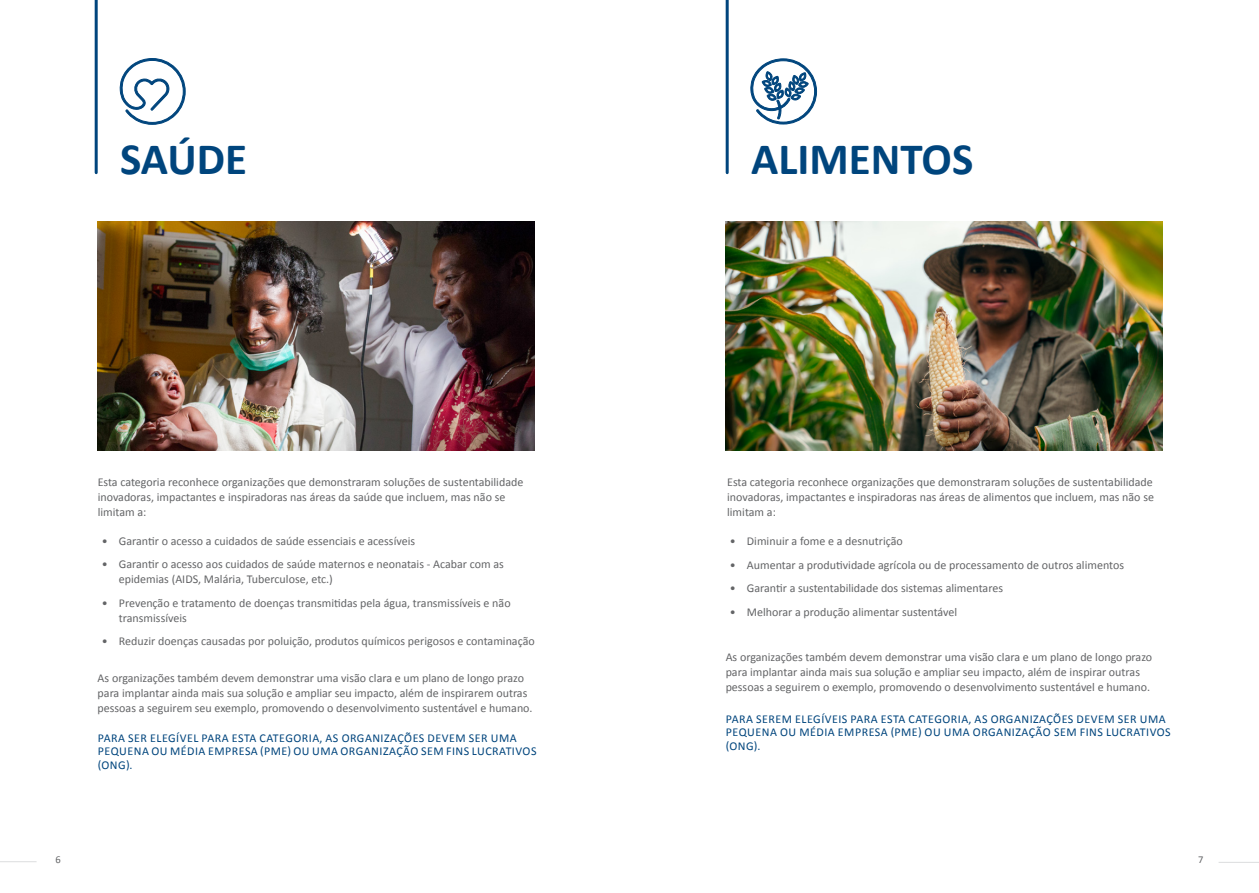
<style>
.page{position:relative;width:1259px;height:893px;background:#fff}
.page>*{position:absolute;margin:0;border:0;box-sizing:border-box;transform-origin:0 0}
.t1{font:700 45px "Calibri";color:#00457d}
.t2{font:12px/15px "Calibri";color:#636466}
.t3{font:12px/13.5px "Calibri";letter-spacing:.04em;color:#00457d}
.t4{font:10.5px "Calibri";color:#636466}
</style>
<div class="page">
<hr style="left:1218px;top:862px;width:41px;height:1px;background:#dcddde">
<hr style="left:0;top:861px;width:37px;height:1px;background:#dcddde">
<img style="left:98px;top:221px;width:437px;height:229px">
<img style="left:725px;top:221px;width:437px;height:229px">
<hr style="left:95px;top:0;width:3px;height:173px;background:#00457d">
<hr style="left:725px;top:0;width:3px;height:173px;background:#00457d">
<svg style="left:750px;top:58px;width:67px;height:67px"></svg>
<svg style="left:119px;top:58px;width:67px;height:67px"></svg>
<h1 class="t1" style="left:120px;top:127px;width:128px">SAÚDE</h1>
<h1 class="t1" style="left:751px;top:127px;width:223px">ALIMENTOS</h1>
<p class="t2" style="left:98px;top:474px;width:427px">Esta categoria reconhece organizações que demonstraram soluções de sustentabilidade inovadoras, impactantes e inspiradoras nas áreas da saúde que incluem, mas não se limitam a:</p>
<p class="t2" style="left:102px;top:533px;width:315px">• Garantir o acesso a cuidados de saúde essenciais e acessíveis</p>
<p class="t2" style="left:119px;top:556px;width:386px;text-indent:-17px">• Garantir o acesso aos cuidados de saúde maternos e neonatais - Acabar com as epidemias (AIDS, Malária, Tuberculose, etc.)</p>
<p class="t2" style="left:119px;top:595px;width:393px;text-indent:-17px">• Prevenção e tratamento de doenças transmitidas pela água, transmissíveis e não transmissíveis</p>
<p class="t2" style="left:102px;top:633px;width:434px">• Reduzir doenças causadas por poluição, produtos químicos perigosos e contaminação</p>
<p class="t2" style="left:98px;top:670px;width:436px">As organizações também devem demonstrar uma visão clara e um plano de longo prazo para implantar ainda mais sua solução e ampliar seu impacto, além de inspirarem outras pessoas a seguirem seu exemplo, promovendo o desenvolvimento sustentável e humano.</p>
<p class="t3" style="left:98px;top:731px;width:440px">PARA SER ELEGÍVEL PARA ESTA CATEGORIA, AS ORGANIZAÇÕES DEVEM SER UMA<br>PEQUENA OU MÉDIA EMPRESA (PME) OU UMA ORGANIZAÇÃO SEM FINS LUCRATIVOS (ONG).</p>
<p class="t2" style="left:727px;top:474px;width:428px;text-align:justify">Esta categoria reconhece organizações que demonstraram soluções de sustentabilidade inovadoras, impactantes e inspiradoras nas áreas de alimentos que incluem, mas não se limitam a:</p>
<p class="t2" style="left:730px;top:533px;width:174px">• Diminuir a fome e a desnutrição</p>
<p class="t2" style="left:730px;top:557px;width:396px">• Aumentar a produtividade agrícola ou de processamento de outros alimentos</p>
<p class="t2" style="left:730px;top:580px;width:275px">• Garantir a sustentabilidade dos sistemas alimentares</p>
<p class="t2" style="left:730px;top:604px;width:229px">• Melhorar a produção alimentar sustentável</p>
<p class="t2" style="left:725px;top:649px;width:428px">As organizações também devem demonstrar uma visão clara e um plano de longo prazo para implantar ainda mais sua solução e ampliar seu impacto, além de inspirar outras pessoas a seguirem o exemplo, promovendo o desenvolvimento sustentável e humano.</p>
<p class="t3" style="left:725px;top:711px;width:447px">PARA SEREM ELEGÍVEIS PARA ESTA CATEGORIA, AS ORGANIZAÇÕES DEVEM SER UMA<br>PEQUENA OU MÉDIA EMPRESA (PME) OU UMA ORGANIZAÇÃO SEM FINS LUCRATIVOS (ONG).</p>
<p class="t4" style="left:56px;top:852px;width:7px">6</p>
<p class="t4" style="left:1198px;top:852px;width:7px">7</p>
</div>
